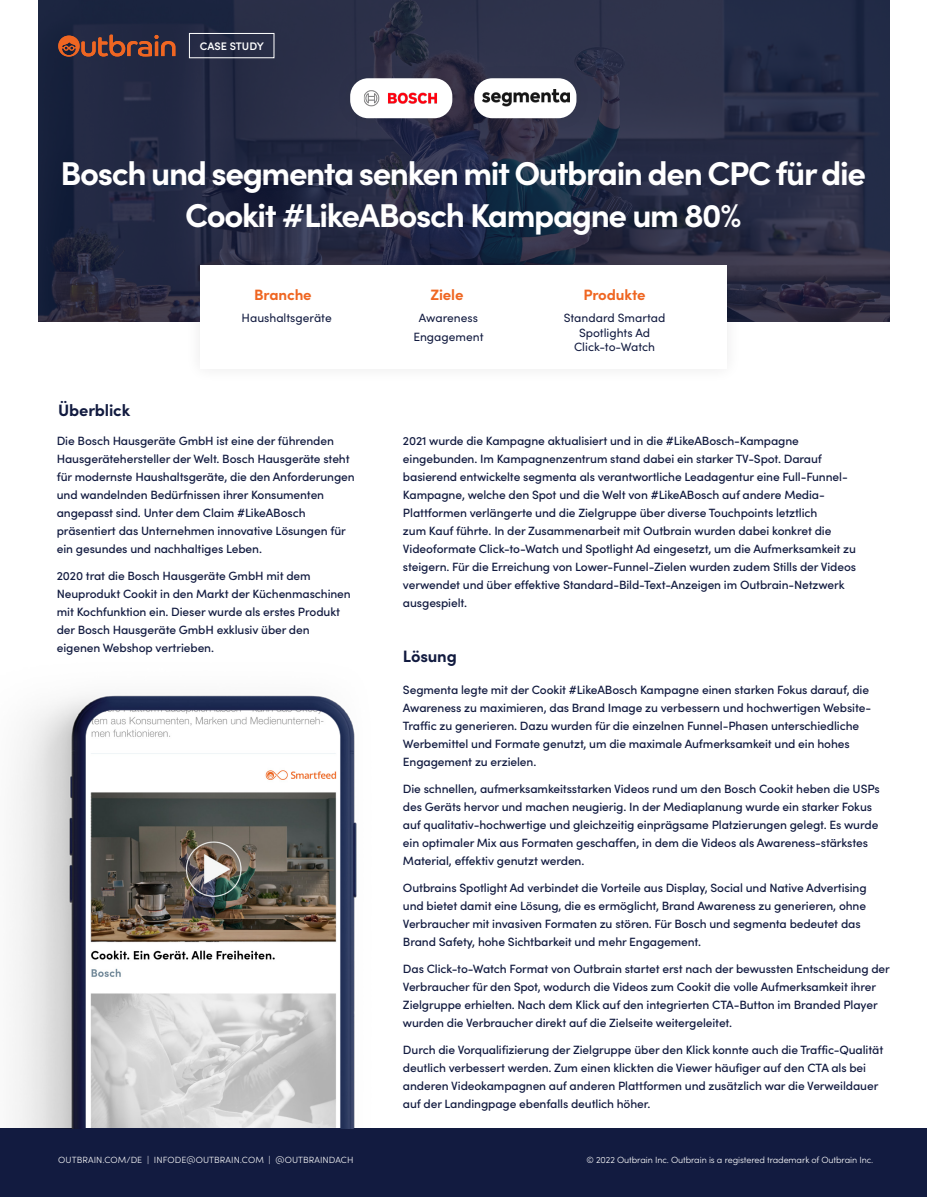
<style>
.page{position:relative;width:927px;height:1197px;background:#fff}
.page>*{position:absolute;margin:0;border:0;box-sizing:border-box;transform-origin:0 0}
.BODY_COPY_AFTER_HEAD{font:700 33px/42px "Sofia Pro";letter-spacing:-.04em;color:#fff;text-align:center}
.t1{font:700 16.5px "Sofia Pro";letter-spacing:-.01em;color:#121b40}
.t2{font:700 15px "Sofia Pro";letter-spacing:-.01em;color:#ef6622}
.t3{font:500 12px/18px "Sofia Pro";letter-spacing:-.01em;color:#121b40}
.t4{font:12px "Sofia Pro";color:#121b40}
.t5{font:600 10.95px "Sofia Pro";color:#fff}
.t6{font:300 9px "Sofia Pro";letter-spacing:-.01em;color:#fff}
.t7{font:300 9px "Sofia Pro";letter-spacing:.01em;color:#fff}
</style>
<div class="page">
<div style="left:0;top:1127px;width:927px;height:70px;background:#121b40"></div>
<svg style="left:38px;top:0;width:851px;height:322px;background:#252b44"></svg>
<div style="left:189px;top:33px;width:85px;height:25px;border:1px solid #fff"></div>
<svg style="left:58px;top:35px;width:117px;height:22px;background:#774134"></svg>
<div style="left:185px;top:250px;width:557px;height:134px;background:#231f20;opacity:.1"></div>
<div style="left:200px;top:265px;width:527px;height:104px;background:#fff"></div>
<div style="left:335px;top:63px;width:132px;height:71px;background:#231f20;opacity:.1"></div>
<div style="left:350px;top:78px;width:102px;height:40px;background:#fff;border-radius:18px"></div>
<img style="left:364px;top:78px;width:73px;height:40px">
<div style="left:459px;top:63px;width:132px;height:71px;background:#231f20;opacity:.1"></div>
<div style="left:474px;top:78px;width:102px;height:40px;background:#fff;border-radius:18px"></div>
<img style="left:0;top:695px;width:392px;height:433px">
<img style="left:482px;top:90px;width:87px;height:17px">
<p class="t5" style="left:200px;top:37px;width:65px">CASE STUDY</p>
<p class="BODY_COPY_AFTER_HEAD" style="left:61px;top:150px;width:807px">Bosch und segmenta senken mit Outbrain den CPC für die<br>Cookit #LikeABosch Kampagne um 80%</p>
<p class="t2" style="left:254px;top:283px;width:59px">Branche</p>
<p class="t2" style="left:430px;top:283px;width:35px">Ziele</p>
<p class="t2" style="left:583px;top:283px;width:64px">Produkte</p>
<p class="t4" style="left:242px;top:309px;width:92px">Haushaltsgeräte</p>
<p class="t4" style="left:419px;top:309px;width:61px">Awareness</p>
<p class="t4" style="left:413px;top:328px;width:72px">Engagement</p>
<p class="t4" style="left:563px;top:309px;width:103px">Standard Smartad</p>
<p class="t4" style="left:579px;top:324px;width:73px">Spotlights Ad</p>
<p class="t4" style="left:574px;top:338px;width:83px">Click-to-Watch</p>
<p class="t1" style="left:58px;top:397px;width:73px">Überblick</p>
<p class="t3" style="left:57px;top:431px;width:299px">Die Bosch Hausgeräte GmbH ist eine der führenden Hausgerätehersteller der Welt. Bosch Hausgeräte steht für modernste Haushaltsgeräte, die den Anforderungen und wandelnden Bedürfnissen ihrer Konsumenten angepasst sind. Unter dem Claim #LikeABosch präsentiert das Unternehmen innovative Lösungen für ein gesundes und nachhaltiges Leben.</p>
<p class="t3" style="left:57px;top:566px;width:295px">2020 trat die Bosch Hausgeräte GmbH mit dem Neuprodukt Cookit in den Markt der Küchenmaschinen mit Kochfunktion ein. Dieser wurde als erstes Produkt der Bosch Hausgeräte GmbH exklusiv über den eigenen Webshop vertrieben.</p>
<p class="t3" style="left:403px;top:431px;width:454px">2021 wurde die Kampagne aktualisiert und in die #LikeABosch-Kampagne eingebunden. Im Kampagnenzentrum stand dabei ein starker TV-Spot. Darauf basierend entwickelte segmenta als verantwortliche Leadagentur eine Full-Funnel-Kampagne, welche den Spot und die Welt von #LikeABosch auf andere Media-Plattformen verlängerte und die Zielgruppe über diverse Touchpoints letztlich<br>zum Kauf führte. In der Zusammenarbeit mit Outbrain wurden dabei konkret die Videoformate Click-to-Watch und Spotlight Ad eingesetzt, um die Aufmerksamkeit zu steigern. Für die Erreichung von Lower-Funnel-Zielen wurden zudem Stills der Videos verwendet und über effektive Standard-Bild-Text-Anzeigen im Outbrain-Netzwerk ausgespielt.</p>
<p class="t1" style="left:403px;top:643px;width:55px">Lösung</p>
<p class="t3" style="left:403px;top:680px;width:469px">Segmenta legte mit der Cookit #LikeABosch Kampagne einen starken Fokus darauf, die Awareness zu maximieren, das Brand Image zu verbessern und hochwertigen Website-Traffic zu generieren. Dazu wurden für die einzelnen Funnel-Phasen unterschiedliche Werbemittel und Formate genutzt, um die maximale Aufmerksamkeit und ein hohes Engagement zu erzielen.</p>
<p class="t3" style="left:403px;top:779px;width:478px">Die schnellen, aufmerksamkeitsstarken Videos rund um den Bosch Cookit heben die USPs des Geräts hervor und machen neugierig. In der Mediaplanung wurde ein starker Fokus auf qualitativ-hochwertige und gleichzeitig einprägsame Platzierungen gelegt. Es wurde ein optimaler Mix aus Formaten geschaffen, in dem die Videos als Awareness-stärkstes Material, effektiv genutzt werden.</p>
<p class="t3" style="left:403px;top:878px;width:465px">Outbrains Spotlight Ad verbindet die Vorteile aus Display, Social und Native Advertising und bietet damit eine Lösung, die es ermöglicht, Brand Awareness zu generieren, ohne Verbraucher mit invasiven Formaten zu stören. Für Bosch und segmenta bedeutet das Brand Safety, hohe Sichtbarkeit und mehr Engagement.</p>
<p class="t3" style="left:403px;top:959px;width:488px">Das Click-to-Watch Format von Outbrain startet erst nach der bewussten Entscheidung der Verbraucher für den Spot, wodurch die Videos zum Cookit die volle Aufmerksamkeit ihrer Zielgruppe erhielten. Nach dem Klick auf den integrierten CTA-Button im Branded Player wurden die Verbraucher direkt auf die Zielseite weitergeleitet.</p>
<p class="t3" style="left:403px;top:1040px;width:482px">Durch die Vorqualifizierung der Zielgruppe über den Klick konnte auch die Traffic-Qualität deutlich verbessert werden. Zum einen klickten die Viewer häufiger auf den CTA als bei anderen Videokampagnen auf anderen Plattformen und zusätzlich war die Verweildauer auf der Landingpage ebenfalls deutlich höher.</p>
<p class="t7" style="left:58px;top:1153px;width:297px">OUTBRAIN.COM/DE | INFODE@OUTBRAIN.COM | @OUTBRAINDACH</p>
<p class="t6" style="left:586px;top:1153px;width:288px">© 2022 Outbrain Inc. Outbrain is a registered trademark of Outbrain Inc.</p>
</div>
